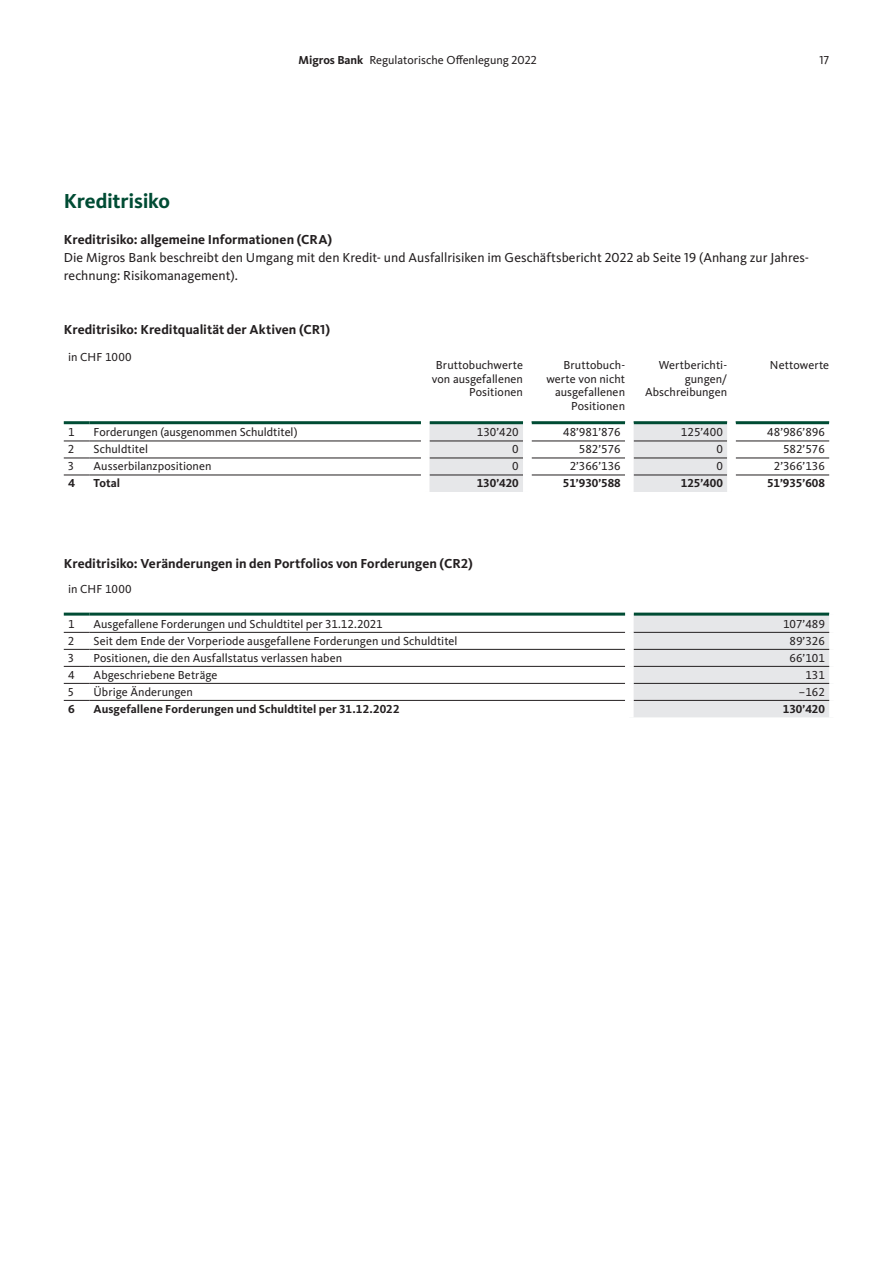
<style>
.page{position:relative;width:893px;height:1263px;background:#fff}
.page>*{position:absolute;margin:0;border:0;box-sizing:border-box;transform-origin:0 0}
.t1{font:700 21px "Migrosbank Kievit";letter-spacing:-.015em;color:#004c34}
.t2{font:700 13.5px "Migrosbank Kievit";color:#231f20}
.t3{font:13.5px/18px "Migrosbank Kievit";color:#231f20}
.t4{font:12px/13.5px "Migrosbank Kievit";color:#231f20;text-align:right}
.t5{font:700 12px "Migrosbank Kievit";letter-spacing:.005em;color:#231f20}
.s1{font-weight:700}
</style>
<div class="page">
<svg style="left:429px;top:424px;width:298px;height:68px"></svg>
<hr style="left:429px;top:421px;width:94px;height:3px;background:#004c34">
<hr style="left:531px;top:421px;width:94px;height:3px;background:#004c34">
<hr style="left:634px;top:421px;width:93px;height:3px;background:#004c34">
<hr style="left:736px;top:421px;width:93px;height:3px;background:#004c34">
<hr style="left:64px;top:421px;width:25px;height:3px;background:#004c34">
<hr style="left:89px;top:421px;width:332px;height:3px;background:#004c34">
<svg style="left:64px;top:441px;width:25px;height:1px"></svg>
<hr style="left:89px;top:441px;width:332px;height:1px;background:#231f20">
<hr style="left:429px;top:441px;width:94px;height:1px;background:#231f20">
<hr style="left:531px;top:441px;width:94px;height:1px;background:#231f20">
<hr style="left:634px;top:441px;width:93px;height:1px;background:#231f20">
<hr style="left:736px;top:441px;width:93px;height:1px;background:#231f20">
<svg style="left:64px;top:458px;width:25px;height:1px"></svg>
<hr style="left:89px;top:458px;width:332px;height:1px;background:#231f20">
<hr style="left:429px;top:458px;width:94px;height:1px;background:#231f20">
<hr style="left:531px;top:458px;width:94px;height:1px;background:#231f20">
<hr style="left:634px;top:458px;width:93px;height:1px;background:#231f20">
<hr style="left:736px;top:458px;width:93px;height:1px;background:#231f20">
<svg style="left:64px;top:475px;width:25px;height:1px"></svg>
<hr style="left:89px;top:475px;width:332px;height:1px;background:#231f20">
<hr style="left:429px;top:475px;width:94px;height:1px;background:#231f20">
<hr style="left:531px;top:475px;width:94px;height:1px;background:#231f20">
<hr style="left:634px;top:475px;width:93px;height:1px;background:#231f20">
<hr style="left:736px;top:475px;width:93px;height:1px;background:#231f20">
<div style="left:523px;top:423px;width:8px;height:18px;background:#fff"></div>
<div style="left:625px;top:423px;width:9px;height:18px;background:#fff"></div>
<div style="left:523px;top:441px;width:8px;height:17px;background:#fff"></div>
<div style="left:625px;top:441px;width:9px;height:17px;background:#fff"></div>
<div style="left:523px;top:458px;width:8px;height:17px;background:#fff"></div>
<div style="left:625px;top:458px;width:9px;height:17px;background:#fff"></div>
<div style="left:523px;top:475px;width:8px;height:17px;background:#fff"></div>
<div style="left:625px;top:475px;width:9px;height:17px;background:#fff"></div>
<div style="left:634px;top:616px;width:195px;height:101px;background:#e6e7e9"></div>
<hr style="left:634px;top:613px;width:195px;height:3px;background:#004c34">
<hr style="left:64px;top:613px;width:25px;height:3px;background:#004c34">
<hr style="left:89px;top:613px;width:536px;height:3px;background:#004c34">
<svg style="left:64px;top:632px;width:25px;height:1px"></svg>
<hr style="left:89px;top:632px;width:536px;height:1px;background:#231f20">
<hr style="left:634px;top:632px;width:195px;height:1px;background:#231f20">
<svg style="left:64px;top:649px;width:25px;height:1px"></svg>
<hr style="left:89px;top:649px;width:536px;height:1px;background:#231f20">
<hr style="left:634px;top:649px;width:195px;height:1px;background:#231f20">
<svg style="left:64px;top:666px;width:25px;height:1px"></svg>
<hr style="left:89px;top:666px;width:536px;height:1px;background:#231f20">
<hr style="left:634px;top:666px;width:195px;height:1px;background:#231f20">
<svg style="left:64px;top:683px;width:25px;height:1px"></svg>
<hr style="left:89px;top:683px;width:536px;height:1px;background:#231f20">
<hr style="left:634px;top:683px;width:195px;height:1px;background:#231f20">
<svg style="left:64px;top:700px;width:25px;height:1px"></svg>
<hr style="left:89px;top:700px;width:536px;height:1px;background:#231f20">
<hr style="left:634px;top:700px;width:195px;height:1px;background:#231f20">
<h1 class="t1" style="left:64px;top:188px;width:108px">Kreditrisiko</h1>
<p class="t4" style="left:298px;top:53px;width:240px"><span class="s1">Migros Bank</span> Regulatorische Offenlegung 2022</p>
<p class="t4" style="left:820px;top:53px;width:11px">17</p>
<p class="t2" style="left:64px;top:231px;width:270px">Kreditrisiko: allgemeine Informationen (CRA)</p>
<p class="t3" style="left:64px;top:248px;width:747px">Die Migros Bank beschreibt den Umgang mit den Kredit- und Ausfallrisiken im Geschäftsbericht 2022 ab Seite 19 (Anhang zur Jahres&shy;rechnung: Risikomanagement).</p>
<p class="t2" style="left:64px;top:321px;width:268px">Kreditrisiko: Kreditqualität der Aktiven (CR1)</p>
<p class="t4" style="left:68px;top:350px;width:65px">in CHF 1000</p>
<p class="t4" style="left:432px;top:359px;width:93px">Bruttobuchwerte von ausgefallenen<br>Positionen</p>
<p class="t4" style="left:546px;top:359px;width:80px">Bruttobuch&shy;werte von nicht ausgefallenen<br>Positionen</p>
<p class="t4" style="left:645px;top:359px;width:84px">Wertberichti&shy;gungen/<br>Abschreibungen</p>
<p class="t4" style="left:770px;top:359px;width:61px">Nettowerte</p>
<p class="t4" style="left:68px;top:425px;width:8px">1</p>
<p class="t4" style="left:94px;top:425px;width:205px">Forderungen (ausgenommen Schuldtitel)</p>
<p class="t4" style="left:477px;top:425px;width:43px">130’420</p>
<p class="t4" style="left:563px;top:425px;width:59px">48’981’876</p>
<p class="t4" style="left:681px;top:425px;width:43px">125’400</p>
<p class="t4" style="left:767px;top:425px;width:59px">48’986’896</p>
<p class="t4" style="left:68px;top:442px;width:7px">2</p>
<p class="t4" style="left:94px;top:442px;width:56px">Schuldtitel</p>
<p class="t4" style="left:512px;top:442px;width:8px">0</p>
<p class="t4" style="left:579px;top:442px;width:43px">582’576</p>
<p class="t4" style="left:716px;top:442px;width:8px">0</p>
<p class="t4" style="left:783px;top:442px;width:43px">582’576</p>
<p class="t4" style="left:68px;top:459px;width:7px">3</p>
<p class="t4" style="left:94px;top:459px;width:120px">Ausserbilanzpositionen</p>
<p class="t4" style="left:512px;top:459px;width:8px">0</p>
<p class="t4" style="left:570px;top:459px;width:53px">2’366’136</p>
<p class="t4" style="left:716px;top:459px;width:8px">0</p>
<p class="t4" style="left:774px;top:459px;width:53px">2’366’136</p>
<p class="t5" style="left:68px;top:476px;width:9px">4</p>
<p class="t5" style="left:94px;top:476px;width:28px">Total</p>
<p class="t5" style="left:477px;top:476px;width:44px">130’420</p>
<p class="t5" style="left:563px;top:476px;width:59px">51’930’588</p>
<p class="t5" style="left:681px;top:476px;width:44px">125’400</p>
<p class="t5" style="left:767px;top:476px;width:59px">51’935’608</p>
<p class="t2" style="left:64px;top:555px;width:410px">Kreditrisiko: Veränderungen in den Portfolios von Forderungen (CR2)</p>
<p class="t4" style="left:68px;top:582px;width:65px">in CHF 1000</p>
<p class="t4" style="left:68px;top:617px;width:8px">1</p>
<p class="t4" style="left:94px;top:617px;width:291px">Ausgefallene Forderungen und Schuldtitel per 31.12.2021</p>
<p class="t4" style="left:783px;top:617px;width:43px">107’489</p>
<p class="t4" style="left:68px;top:634px;width:7px">2</p>
<p class="t4" style="left:94px;top:634px;width:365px">Seit dem Ende der Vorperiode ausgefallene Forderungen und Schuldtitel</p>
<p class="t4" style="left:789px;top:634px;width:37px">89’326</p>
<p class="t4" style="left:68px;top:651px;width:7px">3</p>
<p class="t4" style="left:94px;top:651px;width:250px">Positionen, die den Ausfallstatus verlassen haben</p>
<p class="t4" style="left:789px;top:651px;width:37px">66’101</p>
<p class="t4" style="left:68px;top:668px;width:8px">4</p>
<p class="t4" style="left:94px;top:668px;width:125px">Abgeschriebene Beträge</p>
<p class="t4" style="left:805px;top:668px;width:21px">131</p>
<p class="t4" style="left:68px;top:685px;width:7px">5</p>
<p class="t4" style="left:94px;top:685px;width:101px">Übrige Änderungen</p>
<p class="t4" style="left:799px;top:685px;width:27px">–162</p>
<p class="t5" style="left:68px;top:701px;width:8px">6</p>
<p class="t5" style="left:94px;top:701px;width:307px">Ausgefallene Forderungen und Schuldtitel per 31.12.2022</p>
<p class="t5" style="left:783px;top:701px;width:44px">130’420</p>
</div>
